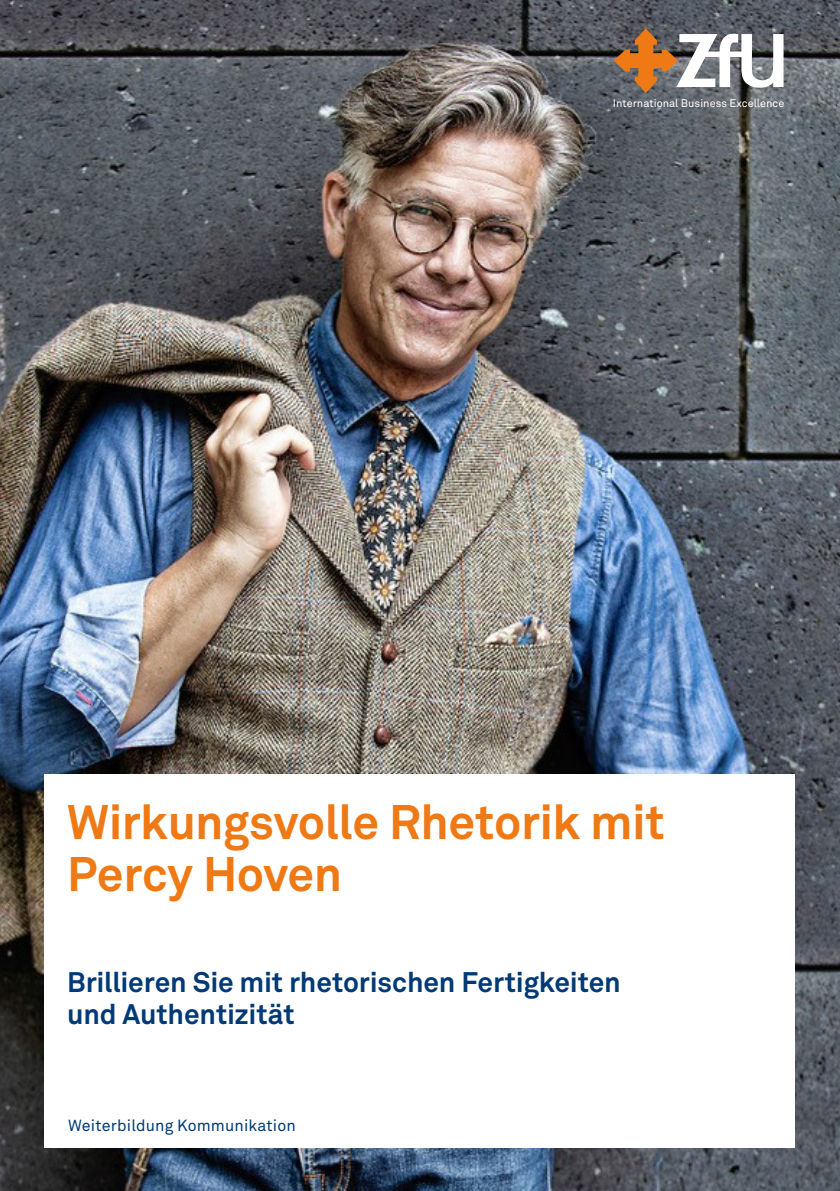
<style>
.page{position:relative;width:840px;height:1191px;background:#fff}
.page>*{position:absolute;margin:0;border:0;box-sizing:border-box;transform-origin:0 0}
.t1{font:700 48px/52px "Akkurat Office";letter-spacing:-.01em;color:#ef7914}
.t2{font:700 28px/32px "Akkurat Office";letter-spacing:-.005em;color:#003a76}
.t3{font:16px "Akkurat Office";letter-spacing:.01em;color:#003a76}
.t4{font:11px "Akkurat Office";color:#fff}
</style>
<div class="page">
<img style="left:0;top:0;width:839px;height:1191px">
<svg style="left:613px;top:28px;width:170px;height:65px"></svg>
<div style="left:44px;top:774px;width:750px;height:373px;background:#fff"></div>
<p class="t4" style="left:612px;top:96px;width:173px">International Business Excellence</p>
<h1 class="t1" style="left:67px;top:796px;width:598px">Wirkungsvolle Rhetorik mit<br>Percy Hoven</h1>
<p class="t2" style="left:67px;top:966px;width:554px">Brillieren Sie mit rhetorischen Fertigkeiten und Authentizität</p>
<p class="t3" style="left:68px;top:1116px;width:229px">Weiterbildung Kommunikation</p>
</div>
